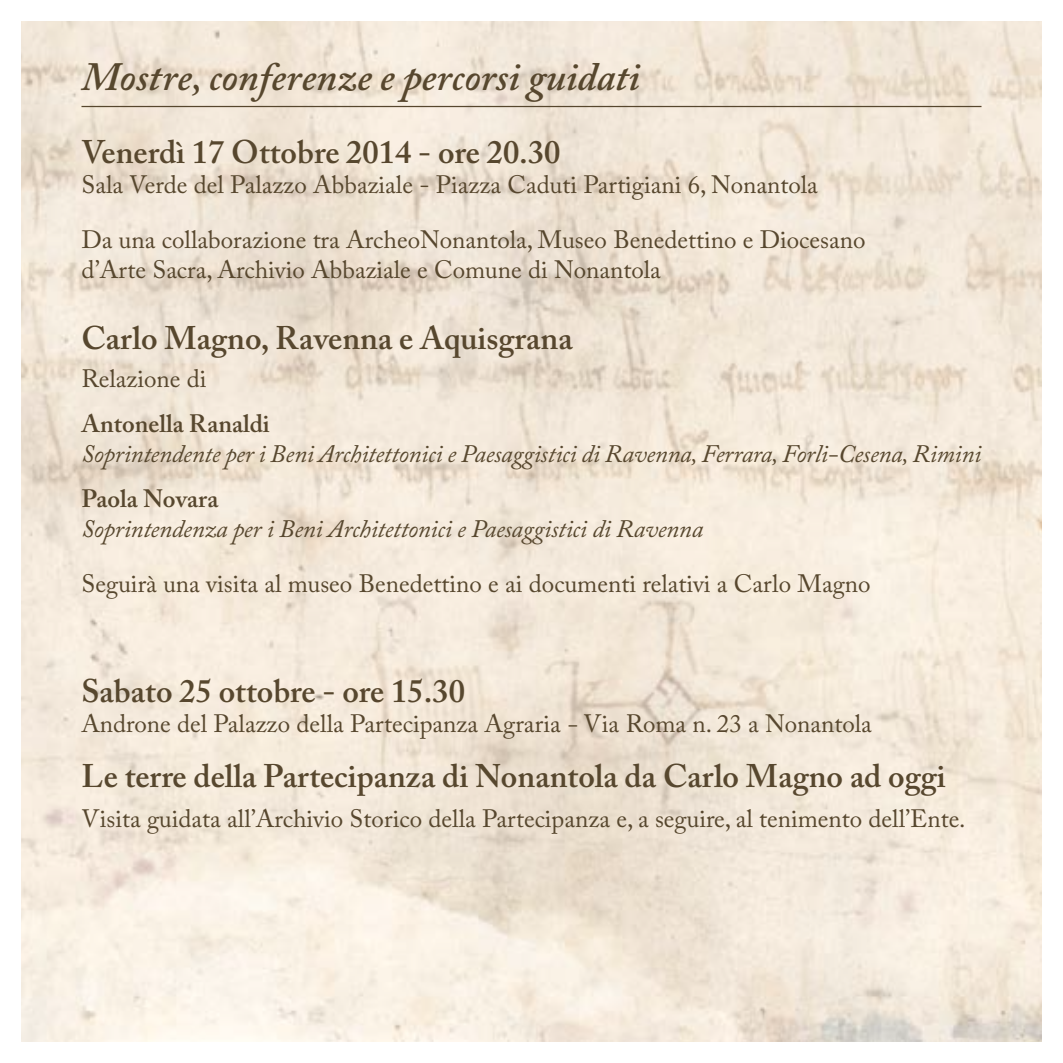
<style>
.page{position:relative;width:1063px;height:1063px;background:#fff}
.page>*{position:absolute;margin:0;border:0;box-sizing:border-box;transform-origin:0 0}
.t1{font:italic 600 40px "Adobe Caslon Pro";color:#57472e}
.t2{font:600 32.5px "Adobe Caslon Pro";color:#57472e}
.t3{font:25px/30px "Adobe Caslon Pro";color:#57472e}
.t4{font:italic 25px "Adobe Caslon Pro";letter-spacing:-.01em;color:#57472e}
.t5{font:600 25px "Adobe Caslon Pro";color:#57472e}
.s1{font-style:italic}
</style>
<div class="page">
<img style="left:21px;top:21px;width:1021px;height:1021px">
<hr style="left:81px;top:106px;width:900px;height:1px;background:#57472e">
<h1 class="t1" style="left:81px;top:53px;width:560px">Mostre, conferenze e percorsi guidati</h1>
<h2 class="t2" style="left:81px;top:132px;width:481px">Venerdì 17 Ottobre 2014 - ore 20.30</h2>
<p class="t3" style="left:81px;top:169px;width:738px">Sala Verde del Palazzo Abbaziale - Piazza Caduti Partigiani 6, Nonantola</p>
<p class="t3" style="left:81px;top:224px;width:786px">Da una collaborazione tra ArcheoNonantola, Museo Benedettino e Diocesano d’Arte Sacra, Archivio Abbaziale e Comune di Nonantola</p>
<h2 class="t2" style="left:81px;top:319px;width:493px">Carlo Magno, Ravenna e Aquisgrana</h2>
<p class="t3" style="left:81px;top:363px;width:127px">Relazione di</p>
<p class="t5" style="left:81px;top:408px;width:190px">Antonella Ranaldi</p>
<p class="t4" style="left:81px;top:438px;width:901px">Soprintendente per i Beni Architettonici e Paesaggistici di Ravenna, Ferrara, Forli-Cesena, Rimini</p>
<p class="t5" style="left:81px;top:483px;width:138px">Paola Novara</p>
<p class="t4" style="left:81px;top:513px;width:623px">Soprintendenza per i Beni Architettonici e Paesaggistici di Ravenna</p>
<p class="t3" style="left:81px;top:568px;width:791px">Seguirà una visita al museo Benedettino e ai documenti relativi a Carlo Magno</p>
<h2 class="t2" style="left:81px;top:671px;width:385px">Sabato 25 ottobre - ore 15.30</h2>
<p class="t3" style="left:81px;top:708px;width:792px">Androne del Palazzo della Partecipanza Agraria <span class="s1">-</span> Via Roma n. 23 a Nonantola</p>
<h2 class="t2" style="left:81px;top:756px;width:866px">Le terre della Partecipanza di Nonantola da Carlo Magno ad oggi</h2>
<p class="t3" style="left:81px;top:803px;width:885px">Visita guidata all’Archivio Storico della Partecipanza e, a seguire, al tenimento dell’Ente.</p>
</div>
